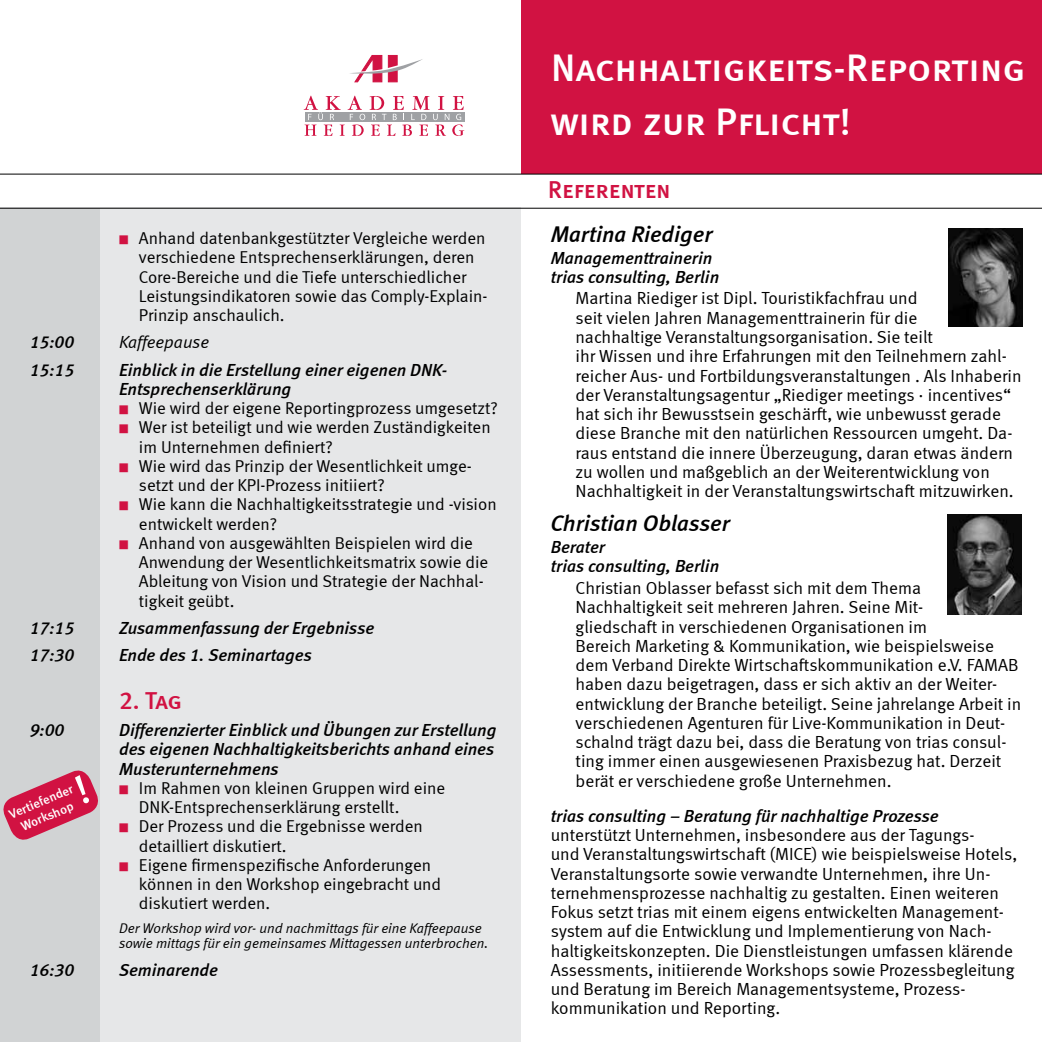
<style>
.page{position:relative;width:1042px;height:1042px;background:#fff}
.page>*{position:absolute;margin:0;border:0;box-sizing:border-box;transform-origin:0 0}
.t1{font:38.5px/54.2px "Meta Medium LF Caps";letter-spacing:-.005em;color:#fff}
.t2{font:24.5px "Meta Medium LF Caps";color:#d11242}
.t3{font:italic 22.75px "Meta Medium LF";color:#000}
.t4{font:17.5px/19.2px "Meta Normal LF";color:#000}
.t5{font:italic 17.5px/19.2px "Meta Medium LF";color:#000}
.t6{font:italic 17.5px "Meta Normal LF";color:#000}
.t7{font:17.15px/19.2px "Meta Normal LF";color:#000}
.t8{font:italic 14px/15.8px "Meta Normal LF";color:#000}
.t9{font:12.95px/15.8px "Meta Medium LF";color:#fff;text-align:center}
.s1{color:#d11242}
</style>
<div class="page">
<div style="left:0;top:208px;width:521px;height:834px;background:#e6e7e8"></div>
<div style="left:0;top:209px;width:99px;height:833px;background:#d1d3d4"></div>
<div style="left:521px;top:0;width:521px;height:174px;background:#d11242"></div>
<svg style="left:350px;top:55px;width:73px;height:27px"></svg>
<svg style="left:304px;top:96px;width:160px;height:40px"></svg>
<hr style="left:0;top:174px;width:1042px;height:1px;background:#000">
<hr style="left:0;top:208px;width:1042px;height:1px;background:#000">
<img style="left:948px;top:228px;width:75px;height:99px">
<img style="left:947px;top:515px;width:74px;height:99px">
<svg style="left:3px;top:766px;width:97px;height:78px"></svg>
<p class="t7" style="left:139px;top:228px;width:350px;text-indent:-20px"><span class="s1">■</span> Anhand datenbankgestützter Vergleiche werden verschiedene Entsprechenserklärungen, deren Core-Bereiche und die Tiefe unterschiedlicher Leistungsindikatoren sowie das Comply-Explain-Prinzip anschaulich.</p>
<p class="t5" style="left:30px;top:332px;width:46px">15:00</p>
<p class="t6" style="left:119px;top:332px;width:92px">Kaffeepause</p>
<p class="t5" style="left:30px;top:360px;width:46px">15:15</p>
<p class="t5" style="left:119px;top:360px;width:330px">Einblick in die Erstellung einer eigenen DNK-<br>Entsprechenserklärung</p>
<p class="t7" style="left:119px;top:398px;width:380px"><span class="s1">■</span> Wie wird der eigene Reportingprozess umgesetzt?</p>
<p class="t7" style="left:139px;top:418px;width:353px;text-indent:-20px"><span class="s1">■</span> Wer ist beteiligt und wie werden Zuständigkeiten im Unternehmen definiert?</p>
<p class="t7" style="left:139px;top:456px;width:334px;text-indent:-20px"><span class="s1">■</span> Wie wird das Prinzip der Wesentlichkeit umge&shy;setzt und der KPI-Prozess initiiert?</p>
<p class="t7" style="left:139px;top:495px;width:359px;text-indent:-20px"><span class="s1">■</span> Wie kann die Nachhaltigkeitsstrategie und -vision entwickelt werden?</p>
<p class="t7" style="left:139px;top:533px;width:351px;text-indent:-20px"><span class="s1">■</span> Anhand von ausgewählten Beispielen wird die Anwendung der Wesentlichkeitsmatrix sowie die Ableitung von Vision und Strategie der Nachhal&shy;tigkeit geübt.</p>
<p class="t5" style="left:30px;top:618px;width:46px">17:15</p>
<p class="t5" style="left:119px;top:618px;width:257px">Zusammenfassung der Ergebnisse</p>
<p class="t5" style="left:30px;top:645px;width:46px">17:30</p>
<p class="t5" style="left:119px;top:645px;width:194px">Ende des 1. Seminartages</p>
<h2 class="t2" style="left:119px;top:686px;width:65px">2. Tag</h2>
<p class="t5" style="left:30px;top:720px;width:36px">9:00</p>
<p class="t5" style="left:119px;top:720px;width:379px">Differenzierter Einblick und Übungen zur Erstellung des eigenen Nachhaltigkeitsberichts anhand eines<br>Musterunternehmens</p>
<p class="t7" style="left:139px;top:778px;width:308px;text-indent:-20px"><span class="s1">■</span> Im Rahmen von kleinen Gruppen wird eine<br>DNK-Entsprechenserklärung erstellt.</p>
<p class="t7" style="left:139px;top:816px;width:285px;text-indent:-20px"><span class="s1">■</span> Der Prozess und die Ergebnisse werden detailliert diskutiert.</p>
<p class="t7" style="left:139px;top:855px;width:304px;text-indent:-20px"><span class="s1">■</span> Eigene firmenspezifische Anforderungen können in den Workshop eingebracht und diskutiert werden.</p>
<p class="t8" style="left:119px;top:919px;width:371px">Der Workshop wird vor- und nachmittags für eine Kaffeepause sowie mittags für ein gemeinsames Mittagessen unterbrochen.</p>
<p class="t5" style="left:30px;top:959px;width:46px">16:30</p>
<p class="t5" style="left:119px;top:959px;width:100px">Seminarende</p>
<p class="t9" style="left:7px;top:807px;width:70px;rotate:-23deg">Vertiefender<br>Workshop</p>
<h1 class="t1" style="left:551px;top:40px;width:476px">Nachhaltigkeits-Reporting wird zur Pflicht!</h1>
<h2 class="t2" style="left:548px;top:176px;width:125px">Referenten</h2>
<h3 class="t3" style="left:551px;top:220px;width:163px">Martina Riediger</h3>
<p class="t5" style="left:551px;top:247px;width:170px">Managementtrainerin trias consulting, Berlin</p>
<p class="t4" style="left:575px;top:289px;width:447px">Martina Riediger ist Dipl. Touristikfachfrau und<br>seit vielen Jahren Managementtrainerin für die<br>nachhaltige Veranstaltungsorganisation. Sie teilt<br>ihr Wissen und ihre Erfahrungen mit den Teilnehmern zahl&shy;reicher Aus- und Fortbildungsveranstaltungen . Als Inhaberin der Veranstaltungsagentur „Riediger meetings ∙ incentives“ hat sich ihr Bewusstsein geschärft, wie unbewusst gerade diese Branche mit den natürlichen Ressourcen umgeht. Da&shy;raus entstand die innere Überzeugung, daran etwas ändern zu wollen und maßgeblich an der Weiterentwicklung von Nachhaltigkeit in der Veranstaltungswirtschaft mitzuwirken.</p>
<h3 class="t3" style="left:551px;top:510px;width:181px">Christian Oblasser</h3>
<p class="t5" style="left:551px;top:537px;width:170px">Berater<br>trias consulting, Berlin</p>
<p class="t4" style="left:575px;top:578px;width:447px">Christian Oblasser befasst sich mit dem Thema Nachhaltigkeit seit mehreren Jahren. Seine Mit-<br>gliedschaft in verschiedenen Organisationen im<br>Bereich Marketing &amp; Kommunikation, wie beispielsweise dem Verband Direkte Wirtschaftskommunikation e.V. FAMAB haben dazu beigetragen, dass er sich aktiv an der Weiter&shy;entwicklung der Branche beteiligt. Seine jahrelange Arbeit in verschiedenen Agenturen für Live-Kommunikation in Deut&shy;schalnd trägt dazu bei, dass die Beratung von trias consul&shy;ting immer einen ausgewiesenen Praxisbezug hat. Derzeit berät er verschiedene große Unternehmen.</p>
<p class="t5" style="left:551px;top:806px;width:389px">trias consulting – Beratung für nachhaltige Prozesse</p>
<p class="t4" style="left:551px;top:825px;width:468px">unterstützt Unternehmen, insbesondere aus der Tagungs-<br>und Veranstaltungswirtschaft (MICE) wie beispielsweise Hotels, Veranstaltungsorte sowie verwandte Unternehmen, ihre Un&shy;ternehmensprozesse nachhaltig zu gestalten. Einen weiteren Fokus setzt trias mit einem eigens entwickelten Management&shy;system auf die Entwicklung und Implementierung von Nach&shy;haltigkeitskonzepten. Die Dienstleistungen umfassen klärende Assessments, initiierende Workshops sowie Prozessbegleitung und Beratung im Bereich Managementsysteme, Prozess&shy;kommunikation und Reporting.</p>
</div>
